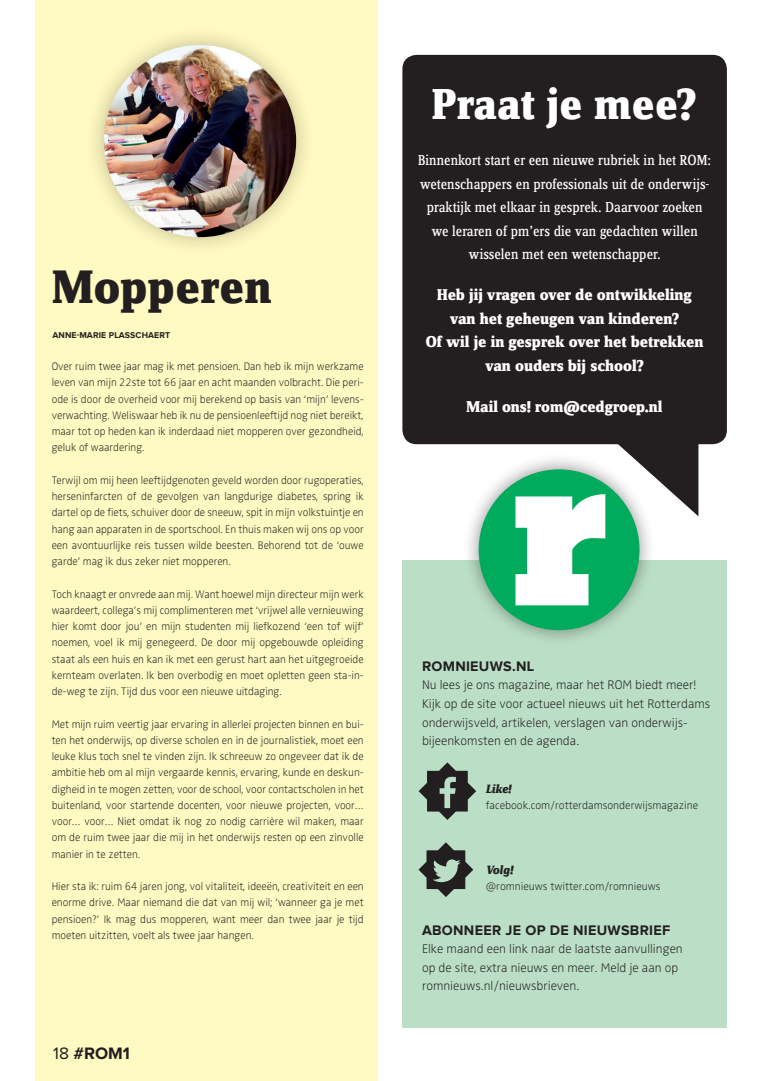
<style>
.page{position:relative;width:780px;height:1081px;background:#fff}
.page>*{position:absolute;margin:0;border:0;box-sizing:border-box;transform-origin:0 0}
.t1{font:83.75px "Social Shapes";color:#231f20}
.t2{font:79.62px "Social Shapes";color:#231f20}
.t3{font:800 48.75px "Zine Serif Dis";letter-spacing:.005em;color:#231f20}
.t4{font:800 45px "Zine Serif Dis";letter-spacing:.005em;color:#fff}
.t5{font:700 17.12px "Proxima Nova";color:#231f20}
.t6{font:800 16.25px/23.5px "Zine Serif Dis";color:#fff;text-align:center}
.t7{font:15px/23.5px "Zine Serif Dis";color:#fff;text-align:center}
.t8{font:700 14.38px "Proxima Nova";letter-spacing:.02em;color:#231f20}
.t9{font:12.88px/18.6px "Zwo w 1";color:#231f20}
.t10{font:italic 800 12.5px "Zine Serif Dis";letter-spacing:-.01em;color:#231f20}
.t11{font:11.25px/16.2px "Zwo w 1";color:#231f20;text-align:justify}
.t12{font:700 8.75px "Proxima Nova";letter-spacing:.01em;color:#231f20}
.s1{font-weight:400}
</style>
<div class="page">
<div style="left:402px;top:560px;width:324px;height:468px;background:#bbdfc6"></div>
<div style="left:402px;top:55px;width:324px;height:389px;background:#231f20;border-radius:14px"></div>
<hr style="left:779px;top:0;width:1px;height:1081px;background:#fccfae">
<div style="left:35px;top:0;width:342px;height:1081px;background:#fffac1"></div>
<div style="left:84px;top:25px;width:232px;height:232px;background:#231f20;opacity:.3"></div>
<img style="left:104px;top:45px;width:192px;height:192px;border-radius:96px">
<div style="left:461px;top:452px;width:195px;height:195px;background:#231f20;opacity:.5"></div>
<div style="left:478px;top:469px;width:161px;height:161px;background:#00ab5b;border-radius:50%"></div>
<svg style="left:515px;top:444px;width:183px;height:161px"></svg>
<h3 class="t3" style="left:52px;top:261px;width:221px">Mopperen</h3>
<p class="t12" style="left:52px;top:331px;width:119px">ANNE-MARIE PLASSCHAERT</p>
<p class="t11" style="left:52px;top:358px;width:313px">Over ruim twee jaar mag ik met pensioen. Dan heb ik mijn werkzame leven van mijn 22ste tot 66 jaar en acht maanden volbracht. Die peri&shy;ode is door de overheid voor mij berekend op basis van ‘mijn’ levens&shy;verwachting. Weliswaar heb ik nu de pensioenleeftijd nog niet bereikt, maar tot op heden kan ik inderdaad niet mopperen over gezondheid, geluk of waardering.</p>
<p class="t11" style="left:52px;top:472px;width:313px">Terwijl om mij heen leeftijdgenoten geveld worden door rugoperaties, herseninfarcten of de gevolgen van langdurige diabetes, spring ik dartel op de fiets, schuiver door de sneeuw, spit in mijn volkstuintje en hang aan apparaten in de sportschool. En thuis maken wij ons op voor een avontuurlijke reis tussen wilde beesten. Behorend tot de ‘ouwe garde’ mag ik dus zeker niet mopperen.</p>
<p class="t11" style="left:52px;top:586px;width:313px">Toch knaagt er onvrede aan mij. Want hoewel mijn directeur mijn werk waardeert, collega’s mij complimenteren met ‘vrijwel alle vernieuwing hier komt door jou’ en mijn studenten mij liefkozend ‘een tof wijf’ noemen, voel ik mij genegeerd. De door mij opgebouwde opleiding staat als een huis en kan ik met een gerust hart aan het uitgegroeide kernteam overlaten. Ik ben overbodig en moet opletten geen sta-in&shy;de-weg te zijn. Tijd dus voor een nieuwe uitdaging.</p>
<p class="t11" style="left:52px;top:716px;width:313px">Met mijn ruim veertig jaar ervaring in allerlei projecten binnen en bui&shy;ten het onderwijs, op diverse scholen en in de journalistiek, moet een leuke klus toch snel te vinden zijn. Ik schreeuw zo ongeveer dat ik de ambitie heb om al mijn vergaarde kennis, ervaring, kunde en deskun&shy;digheid in te mogen zetten, voor de school, voor contactscholen in het buitenland, voor startende docenten, voor nieuwe projecten, voor… voor… voor… Niet omdat ik nog zo nodig carrière wil maken, maar om de ruim twee jaar die mij in het onderwijs resten op een zinvolle manier in te zetten.</p>
<p class="t11" style="left:52px;top:878px;width:313px">Hier sta ik: ruim 64 jaren jong, vol vitaliteit, ideeën, creativiteit en een enorme drive. Maar niemand die dat van mij wil; ‘wanneer ga je met pensioen?’ Ik mag dus mopperen, want meer dan twee jaar je tijd moeten uitzitten, voelt als twee jaar hangen.</p>
<h3 class="t5" style="left:53px;top:1045px;width:78px"><span class="s1">18</span> #ROM1</h3>
<h3 class="t4" style="left:432px;top:80px;width:266px">Praat je mee?</h3>
<h3 class="t7" style="left:418px;top:149px;width:294px">Binnenkort start er een nieuwe rubriek in het ROM: wetenschappers en professionals uit de onderwijs&shy;praktijk met elkaar in gesprek. Daarvoor zoeken we leraren of pm’ers die van gedachten willen wisselen met een wetenschapper.</h3>
<h3 class="t6" style="left:425px;top:284px;width:279px">Heb jij vragen over de ontwikkeling van het geheugen van kinderen?<br>Of wil je in gesprek over het betrekken van ouders bij school?</h3>
<h3 class="t6" style="left:466px;top:395px;width:197px">Mail ons! rom@cedgroep.nl</h3>
<p class="t8" style="left:422px;top:659px;width:114px">ROMNIEUWS.NL</p>
<p class="t9" style="left:422px;top:676px;width:290px">Nu lees je ons magazine, maar het ROM biedt meer!<br>Kijk op de site voor actueel nieuws uit het Rotterdams onderwijsveld, artikelen, verslagen van onderwijs&shy;bijeenkomsten en de agenda.</p>
<h1 class="t1" style="left:416px;top:742px;width:63px">7</h1>
<h2 class="t2" style="left:416px;top:823px;width:60px">8</h2>
<p class="t10" style="left:485px;top:782px;width:27px">Like!</p>
<p class="t11" style="left:485px;top:797px;width:214px">facebook.com/rotterdamsonderwijsmagazine</p>
<p class="t10" style="left:485px;top:863px;width:29px">Volg!</p>
<p class="t11" style="left:485px;top:878px;width:176px">@romnieuws twitter.com/romnieuws</p>
<p class="t8" style="left:422px;top:923px;width:250px">ABONNEER JE OP DE NIEUWSBRIEF</p>
<p class="t9" style="left:422px;top:939px;width:262px">Elke maand een link naar de laatste aanvullingen op de site, extra nieuws en meer. Meld je aan op romnieuws.nl/nieuwsbrieven.</p>
</div>
